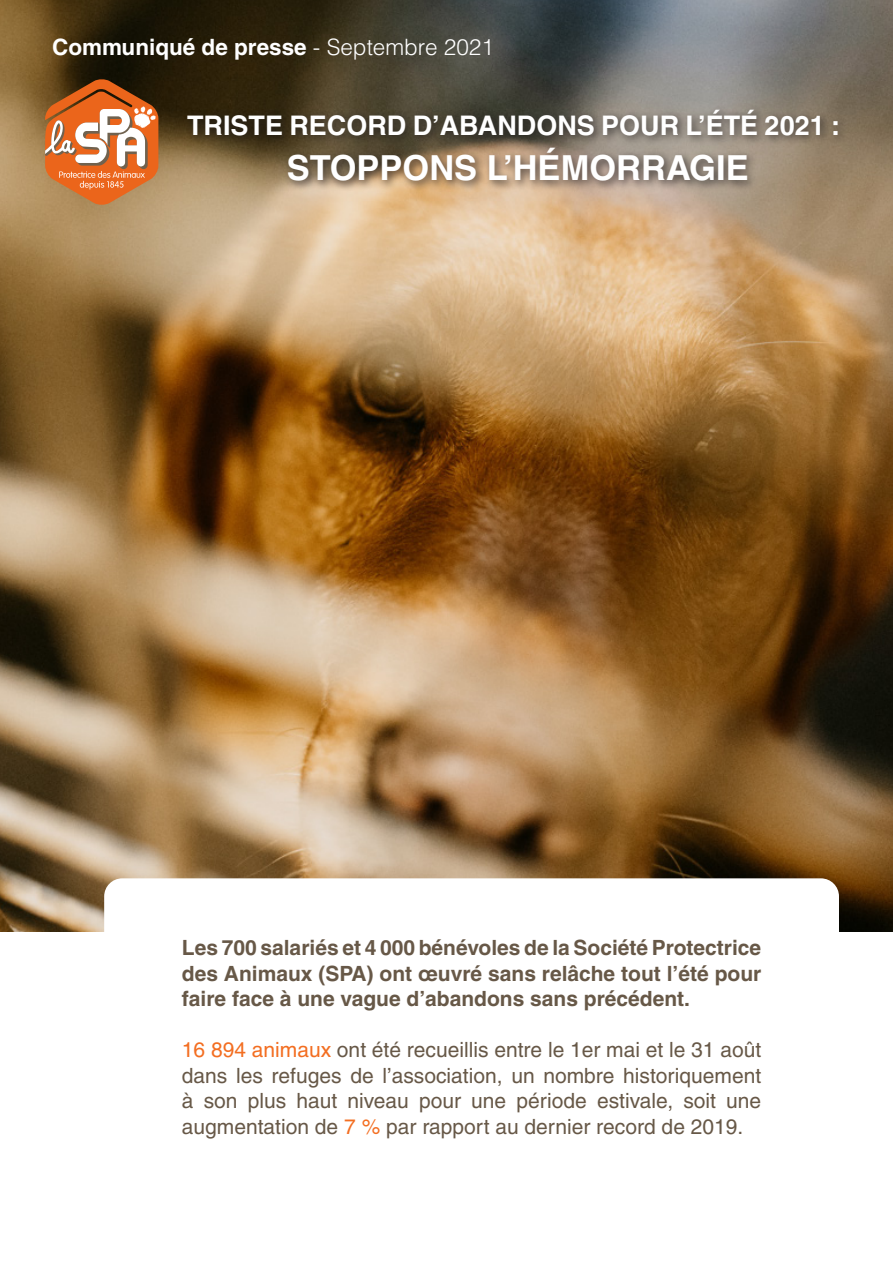
<style>
.page{position:relative;width:893px;height:1263px;background:#fff}
.page>*{position:absolute;margin:0;border:0;box-sizing:border-box;transform-origin:0 0}
.t1{font:700 34.5px "Helvetica LT Pro";color:#fff}
.t2{font:700 27px "Helvetica LT Pro";color:#fff}
.t3{font:700 22.5px "Helvetica LT Pro";color:#fff}
.t4{font:21px/25.5px "Helvetica LT Pro";color:#675847;text-align:justify}
.t5{font:700 21px/25.5px "Helvetica LT Pro";color:#675847;text-align:justify}
.s1{font-weight:300}
.s2{color:#f36e21}
</style>
<div class="page">
<img style="left:0;top:0;width:893px;height:932px">
<svg style="left:45px;top:79px;width:113px;height:126px"></svg>
<div style="left:104px;top:878px;width:735px;height:318px;background:#fff;border-radius:18px"></div>
<div style="left:183px;top:105px;width:665px;height:87px;background:#231f20;opacity:.75"></div>
<p class="t3" style="left:52px;top:34px;width:443px">Communiqué de presse <span class="s1">- Septembre 2021</span></p>
<p class="t2" style="left:187px;top:109px;width:654px">TRISTE RECORD D’ABANDONS POUR L’ÉTÉ 2021 :</p>
<p class="t1" style="left:287px;top:147px;width:463px">STOPPONS L’HÉMORRAGIE</p>
<p class="t5" style="left:182px;top:935px;width:581px">Les 700 salariés et 4 000 bénévoles de la Société Protectrice des Animaux (SPA) ont œuvré sans relâche tout l’été pour faire face à une vague d’abandons sans précédent.</p>
<p class="t4" style="left:182px;top:1037px;width:581px"><span class="s2">16 894 animaux</span> ont été recueillis entre le 1er mai et le 31 août dans les refuges de l’association, un nombre historiquement à son plus haut niveau pour une période estivale, soit une augmentation de <span class="s2">7 %</span> par rapport au dernier record de 2019.</p>
</div>
